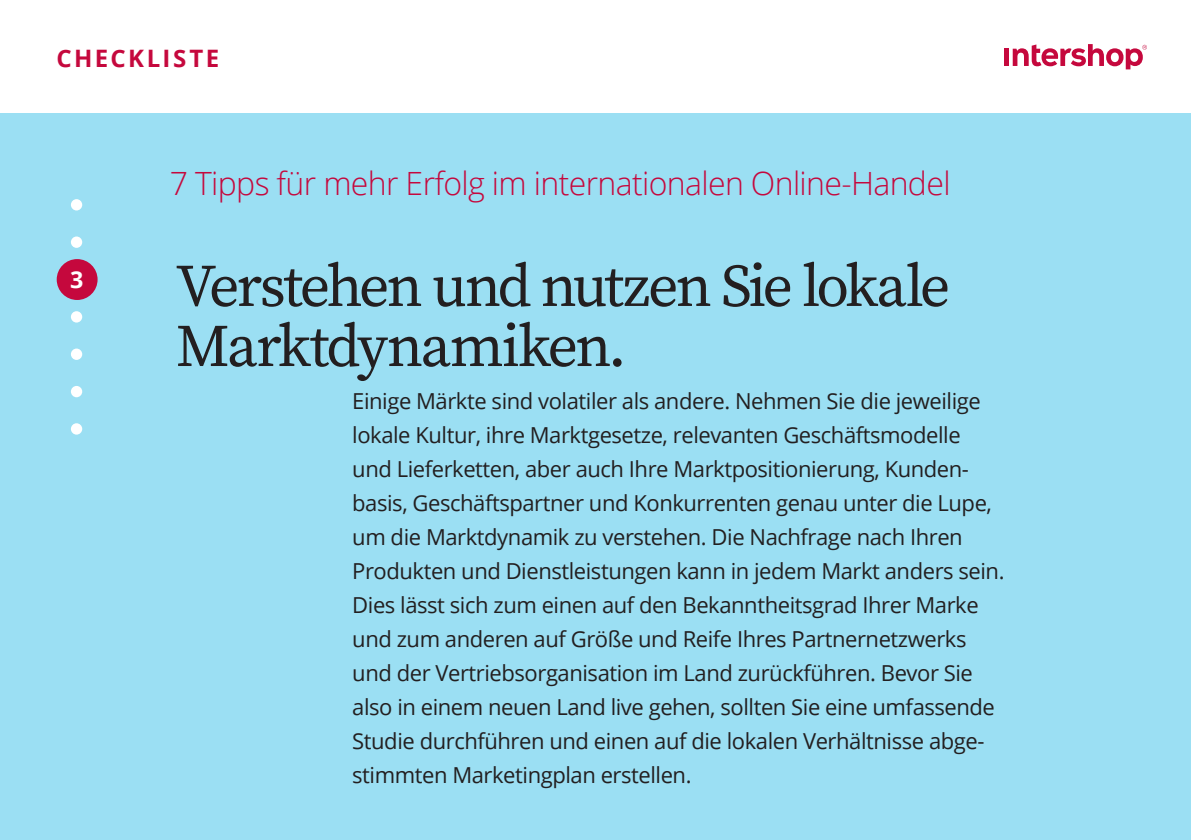
<style>
.page{position:relative;width:1191px;height:840px;background:#fff}
.page>*{position:absolute;margin:0;border:0;box-sizing:border-box;transform-origin:0 0}
.t1{font:60px/60px "Source Serif Variable";letter-spacing:-.05em;color:#231f20}
.t2{font:300 32px "Open Sans";letter-spacing:-.02em;color:#c5083d}
.t3{font:700 24px "Open Sans";letter-spacing:.095em;color:#c5083d}
.t4{font:700 23.2px "Open Sans";color:#fff}
.t5{font:22px/34px "Open Sans";letter-spacing:-.02em;color:#231f20}
</style>
<div class="page">
<div style="left:0;top:113px;width:1191px;height:726px;background:#9bdff3"></div>
<div style="left:71px;top:236px;width:11px;height:12px;background:#fff;border-radius:50%"></div>
<div style="left:71px;top:385px;width:11px;height:12px;background:#fff;border-radius:50%"></div>
<div style="left:71px;top:311px;width:11px;height:11px;background:#fff;border-radius:50%"></div>
<div style="left:71px;top:423px;width:11px;height:11px;background:#fff;border-radius:50%"></div>
<div style="left:71px;top:348px;width:11px;height:12px;background:#fff;border-radius:50%"></div>
<div style="left:71px;top:199px;width:11px;height:11px;background:#fff;border-radius:50%"></div>
<div style="left:57px;top:259px;width:41px;height:41px;background:#c5083d;border-radius:50%"></div>
<div style="left:1004px;top:49px;width:5px;height:17px;background:#c5083d"></div>
<svg style="left:1012px;top:44px;width:135px;height:25px"></svg>
<p class="t3" style="left:56px;top:41px;width:164px">CHECKLISTE</p>
<h2 class="t2" style="left:170px;top:161px;width:782px">7 Tipps für mehr Erfolg im internationalen Online-Handel</h2>
<p class="t4" style="left:70px;top:263px;width:15px">3</p>
<h1 class="t1" style="left:176px;top:256px;width:776px">Verstehen und nutzen Sie lokale<br>Marktdynamiken.</h1>
<p class="t5" style="left:352px;top:383px;width:654px">Einige Märkte sind volatiler als andere. Nehmen Sie die jeweilige lokale Kultur, ihre Marktgesetze, relevanten Geschäftsmodelle und Lieferketten, aber auch Ihre Marktpositionierung, Kunden&shy;basis, Geschäftspartner und Konkurrenten genau unter die Lupe, um die Marktdynamik zu verstehen. Die Nachfrage nach Ihren Produkten und Dienstleistungen kann in jedem Markt anders sein.<br>Dies lässt sich zum einen auf den Bekanntheitsgrad Ihrer Marke und zum anderen auf Größe und Reife Ihres Partnernetzwerks und der Vertriebsorganisation im Land zurückführen. Bevor Sie also in einem neuen Land live gehen, sollten Sie eine umfassende Studie durchführen und einen auf die lokalen Verhältnisse abge&shy;stimmten Marketingplan erstellen.</p>
</div>
